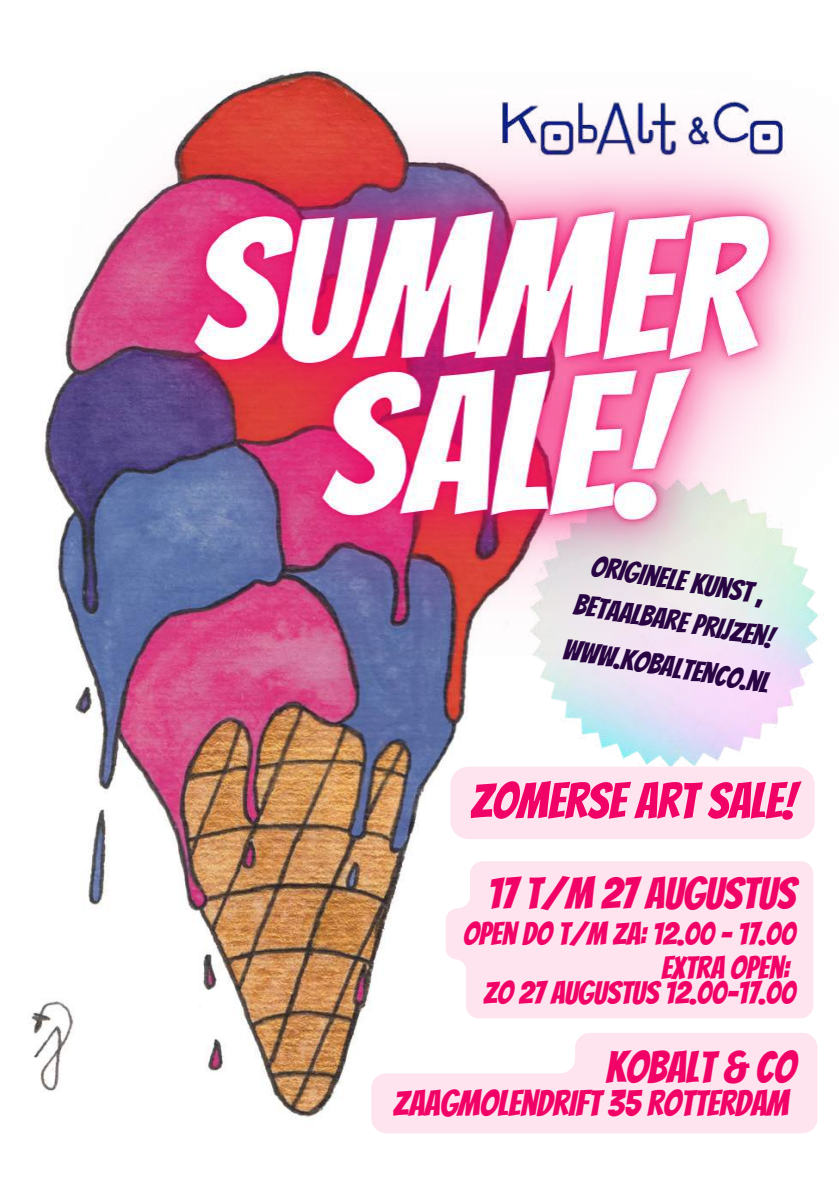
<style>
.page{position:relative;width:839px;height:1191px;background:#fff}
.page>*{position:absolute;margin:0;border:0;box-sizing:border-box;transform-origin:0 0}
.t1{font:50px "Bangers";color:#f10266}
.t2{font:44px "Bangers";color:#f10266}
.t3{font:35.8px "Bangers";color:#f10266}
.t4{font:31.6px/34px "Bangers";color:#f10266;text-align:right}
.t5{font:29.2px/40.6px "Bangers";color:#290544;text-align:center}
</style>
<div class="page">
<img style="left:31px;top:813px;width:387px;height:306px">
<img style="left:41px;top:68px;width:794px;height:745px">
<div style="left:446px;top:861px;width:367px;height:157px;background:#fde4ef"></div>
<svg style="left:371px;top:1033px;width:446px;height:100px;fill:#fde4ef"></svg>
<div style="left:450px;top:767px;width:364px;height:72px;background:#fde4ef"></div>
<p class="t5" style="left:585px;top:543px;width:203px;rotate:10deg">ORIGINELE KUNST ,<br>BETAALBARE PRIJZEN!</p>
<p class="t5" style="left:567px;top:628px;width:210px;rotate:10deg">WWW.KOBALTENCO.NL</p>
<h1 class="t1" style="left:470px;top:775px;width:326px">ZOMERSE ART SALE!</h1>
<h2 class="t2" style="left:487px;top:870px;width:309px">17 T/M 27 AUGUSTUS</h2>
<p class="t4" style="left:463px;top:916px;width:333px">OPEN DO T/M ZA: 12.00 - 17.00<br>EXTRA OPEN:</p>
<p class="t4" style="left:483px;top:975px;width:313px">ZO 27 AUGUSTUS 12.00-17.00</p>
<h2 class="t2" style="left:605px;top:1044px;width:191px">KOBALT &amp; CO</h2>
<p class="t3" style="left:393px;top:1084px;width:396px">ZAAGMOLENDRIFT 35 ROTTERDAM</p>
</div>
